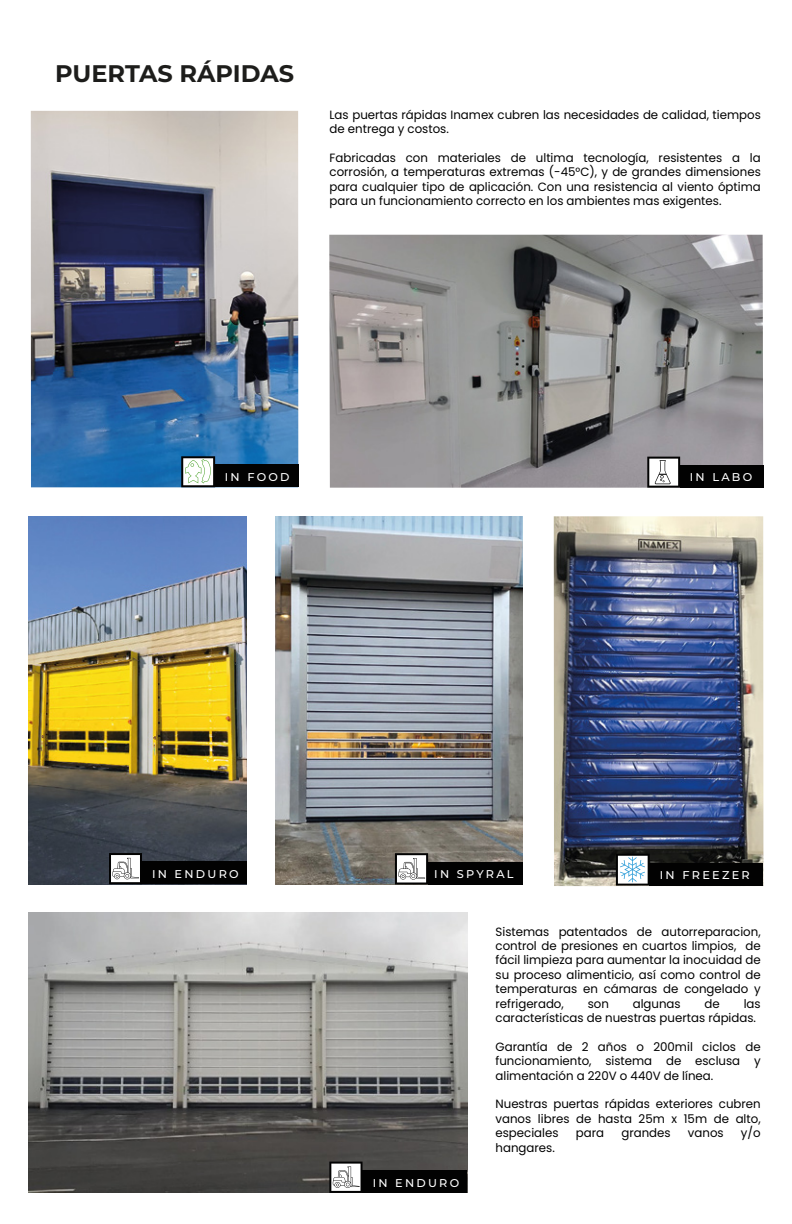
<style>
.page{position:relative;width:792px;height:1224px;background:#fff}
.page>*{position:absolute;margin:0;border:0;box-sizing:border-box;transform-origin:0 0}
.t1{font:700 24px "Montserrat";color:#1d1d1b}
.t2{font:12px/14.4px "Poppins";color:#000;text-align:justify}
.t3{font:500 11.4px "Montserrat";letter-spacing:.2em;color:#fff}
</style>
<div class="page">
<img style="left:553px;top:516px;width:210px;height:370px">
<img style="left:31px;top:111px;width:267px;height:376px">
<img style="left:28px;top:912px;width:439px;height:281px">
<div style="left:215px;top:465px;width:83px;height:22px;background:#020202"></div>
<div style="left:362px;top:1170px;width:105px;height:23px;background:#020202"></div>
<div style="left:649px;top:863px;width:113px;height:23px;background:#020202"></div>
<svg style="left:615px;top:854px;width:34px;height:32px"></svg>
<svg style="left:181px;top:456px;width:34px;height:31px"></svg>
<img style="left:28px;top:517px;width:218px;height:367px">
<div style="left:142px;top:861px;width:104px;height:23px;background:#020202"></div>
<svg style="left:109px;top:853px;width:33px;height:31px"></svg>
<img style="left:275px;top:516px;width:247px;height:369px">
<div style="left:428px;top:862px;width:94px;height:22px;background:#020202"></div>
<svg style="left:395px;top:853px;width:33px;height:31px"></svg>
<img style="left:329px;top:235px;width:433px;height:253px">
<div style="left:679px;top:465px;width:83px;height:23px;background:#020202"></div>
<svg style="left:647px;top:457px;width:32px;height:31px"></svg>
<svg style="left:329px;top:1162px;width:33px;height:31px"></svg>
<h1 class="t1" style="left:55px;top:56px;width:240px">PUERTAS RÁPIDAS</h1>
<p class="t2" style="left:329px;top:107px;width:432px">Las puertas rápidas Inamex cubren las necesidades de calidad, tiempos de entrega y costos.</p>
<p class="t2" style="left:329px;top:150px;width:432px">Fabricadas con materiales de ultima tecnología, resistentes a la corrosión, a temperaturas extremas (-45°C), y de grandes dimensiones para cualquier tipo de aplicación. Con una resistencia al viento óptima para un funcionamiento correcto en los ambientes mas exigentes.</p>
<p class="t3" style="left:225px;top:469px;width:66px">IN FOOD</p>
<p class="t3" style="left:689px;top:469px;width:64px">IN LABO</p>
<p class="t3" style="left:152px;top:866px;width:88px">IN ENDURO</p>
<p class="t3" style="left:434px;top:866px;width:81px">IN SPYRAL</p>
<p class="t3" style="left:659px;top:867px;width:91px">IN FREEZER</p>
<p class="t2" style="left:495px;top:924px;width:266px">Sistemas patentados de autorreparacion, control de presiones en cuartos limpios, de fácil limpieza para aumentar la inocuidad de su proceso alimenticio, así como control de temperaturas en cámaras de congelado y refrigerado,</p>
<p class="t2" style="left:495px;top:996px;width:266px;text-indent:248px">las características de nuestras puertas rápidas.</p>
<p class="t2" style="left:495px;top:1040px;width:266px">Garantía de 2 años o 200mil ciclos de funcionamiento, sistema de esclusa y alimentación a 220V o 440V de línea.</p>
<p class="t2" style="left:495px;top:1097px;width:266px">Nuestras puertas rápidas exteriores cubren vanos libres de hasta 25m x 15m de alto, especiales</p>
<p class="t2" style="left:587px;top:996px;width:23px">son</p>
<p class="t2" style="left:632px;top:996px;width:49px">algunas</p>
<p class="t2" style="left:704px;top:996px;width:17px">de</p>
<p class="t2" style="left:575px;top:1126px;width:30px">para</p>
<p class="t2" style="left:621px;top:1126px;width:51px">grandes</p>
<p class="t2" style="left:687px;top:1126px;width:37px">vanos</p>
<p class="t2" style="left:740px;top:1126px;width:21px">y/o</p>
<p class="t3" style="left:372px;top:1175px;width:88px">IN ENDURO</p>
<p class="t2" style="left:495px;top:1140px;width:61px">hangares.</p>
</div>
